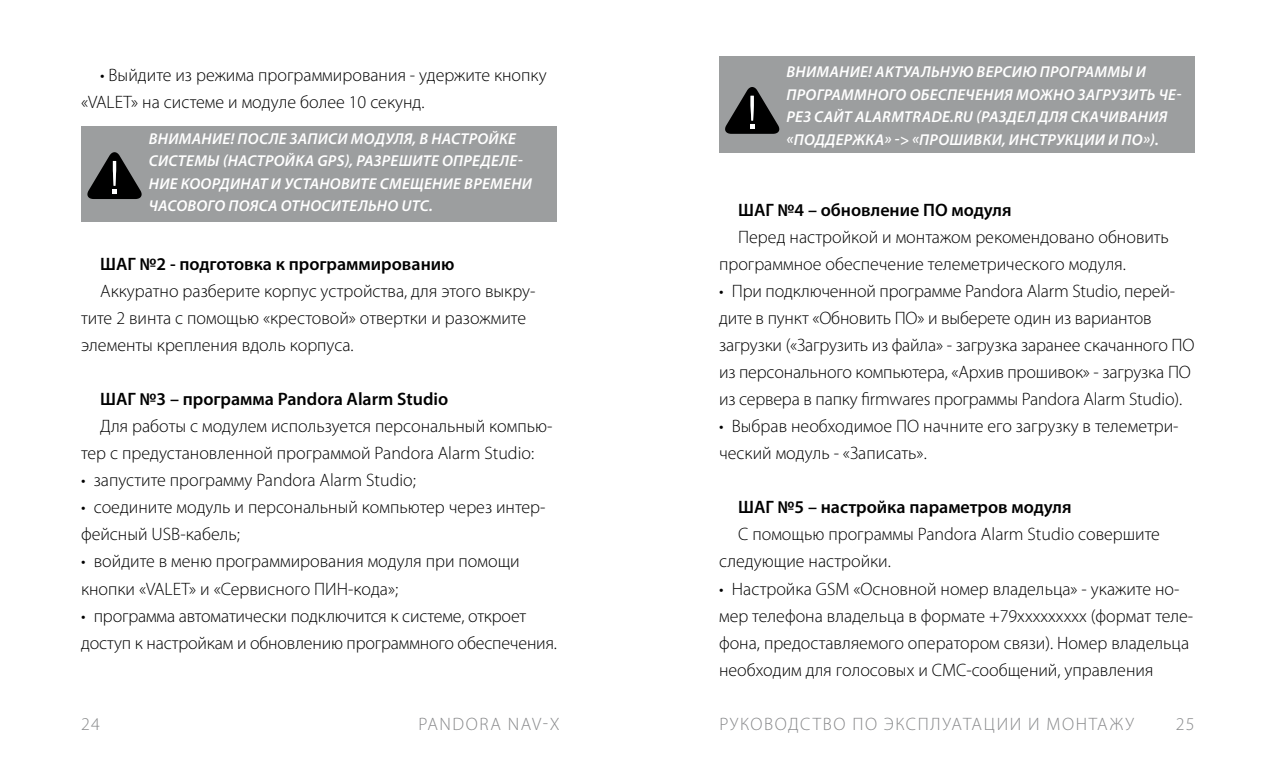
<style>
.page{position:relative;width:1276px;height:766px;background:#fff}
.page>*{position:absolute;margin:0;border:0;box-sizing:border-box;transform-origin:0 0}
.t1{font:300 18px/27px "Myriad Pro";color:#000}
.t2{font:600 18px "Myriad Pro";color:#000}
.t3{font:300 18px "Myriad Pro";letter-spacing:.09em;color:#87888a}
.t4{font:italic 600 15.75px/22.5px "Myriad Pro";letter-spacing:.02em;color:#fff}
</style>
<div class="page">
<div style="left:719px;top:56px;width:475px;height:96px;background:#9c9e9f"></div>
<svg style="left:725px;top:87px;width:55px;height:47px"></svg>
<div style="left:81px;top:126px;width:475px;height:96px;background:#9c9e9f"></div>
<svg style="left:87px;top:152px;width:55px;height:47px"></svg>
<p class="t1" style="left:81px;top:61px;width:467px;text-indent:19px">• Выйдите из режима программирования - удержите кнопку «VALET» на системе и модуле более 10 секунд.</p>
<p class="t4" style="left:149px;top:127px;width:385px">ВНИМАНИЕ! ПОСЛЕ ЗАПИСИ МОДУЛЯ, В НАСТРОЙКЕ СИСТЕМЫ (НАСТРОЙКА GPS), РАЗРЕШИТЕ ОПРЕДЕЛЕ-НИЕ КООРДИНАТ И УСТАНОВИТЕ СМЕЩЕНИЕ ВРЕМЕНИ ЧАСОВОГО ПОЯСА ОТНОСИТЕЛЬНО UTC.</p>
<p class="t2" style="left:100px;top:253px;width:356px">ШАГ №2 - подготовка к программированию</p>
<p class="t1" style="left:81px;top:277px;width:456px;text-indent:19px">Аккуратно разберите корпус устройства, для этого выкру&shy;тите 2 винта с помощью «крестовой» отвертки и разожмите элементы крепления вдоль корпуса.</p>
<p class="t2" style="left:100px;top:388px;width:349px">ШАГ №3 – программа Pandora Alarm Studio</p>
<p class="t1" style="left:81px;top:412px;width:473px;text-indent:19px">Для работы с модулем используется персональный компью&shy;тер с предустановленной программой Pandora Alarm Studio:</p>
<p class="t1" style="left:81px;top:466px;width:336px">• запустите программу Pandora Alarm Studio;</p>
<p class="t1" style="left:81px;top:493px;width:466px">• соедините модуль и персональный компьютер через интер&shy;фейсный USB-кабель;</p>
<p class="t1" style="left:81px;top:547px;width:440px">• войдите в меню программирования модуля при помощи кнопки «VALET» и «Сервисного ПИН-кода»;</p>
<p class="t1" style="left:81px;top:601px;width:477px">• программа автоматически подключится к системе, откроет доступ к настройкам и обновлению программного обеспечения.</p>
<p class="t4" style="left:786px;top:60px;width:396px">ВНИМАНИЕ! АКТУАЛЬНУЮ ВЕРСИЮ ПРОГРАММЫ И ПРОГРАММНОГО ОБЕСПЕЧЕНИЯ МОЖНО ЗАГРУЗИТЬ ЧЕ-РЕЗ САЙТ ALARMTRADE.RU (РАЗДЕЛ ДЛЯ СКАЧИВАНИЯ «ПОДДЕРЖКА» -&gt; «ПРОШИВКИ, ИНСТРУКЦИИ И ПО»).</p>
<p class="t2" style="left:738px;top:199px;width:275px">ШАГ №4 – обновление ПО модуля</p>
<p class="t1" style="left:719px;top:223px;width:451px;text-indent:19px">Перед настройкой и монтажом рекомендовано обновить программное обеспечение телеметрического модуля.</p>
<p class="t1" style="left:719px;top:277px;width:477px">• При подключенной программе Pandora Alarm Studio, перей&shy;дите в пункт «Обновить ПО» и выберете один из вариантов загрузки («Загрузить из файла» - загрузка заранее скачанного ПО из персонального компьютера, «Архив прошивок» - загрузка ПО из сервера в папку firmwares программы Pandora Alarm Studio).</p>
<p class="t1" style="left:719px;top:412px;width:461px">• Выбрав необходимое ПО начните его загрузку в телеметри&shy;ческий модуль - «Записать».</p>
<p class="t2" style="left:738px;top:496px;width:335px">ШАГ №5 – настройка параметров модуля</p>
<p class="t1" style="left:719px;top:520px;width:442px;text-indent:19px">С помощью программы Pandora Alarm Studio совершите следующие настройки.</p>
<p class="t1" style="left:719px;top:574px;width:476px">• Настройка GSM «Основной номер владельца» - укажите но&shy;мер телефона владельца в формате +79xxxxxxxxx (формат теле&shy;фона, предоставляемого оператором связи). Номер владельца необходим для голосовых и СМС-сообщений, управления</p>
<p class="t3" style="left:81px;top:712px;width:20px">24</p>
<p class="t3" style="left:418px;top:712px;width:143px">PANDORA NAV-X</p>
<p class="t3" style="left:719px;top:712px;width:416px">РУКОВОДСТВО ПО ЭКСПЛУАТАЦИИ И МОНТАЖУ</p>
<p class="t3" style="left:1175px;top:712px;width:20px">25</p>
</div>
